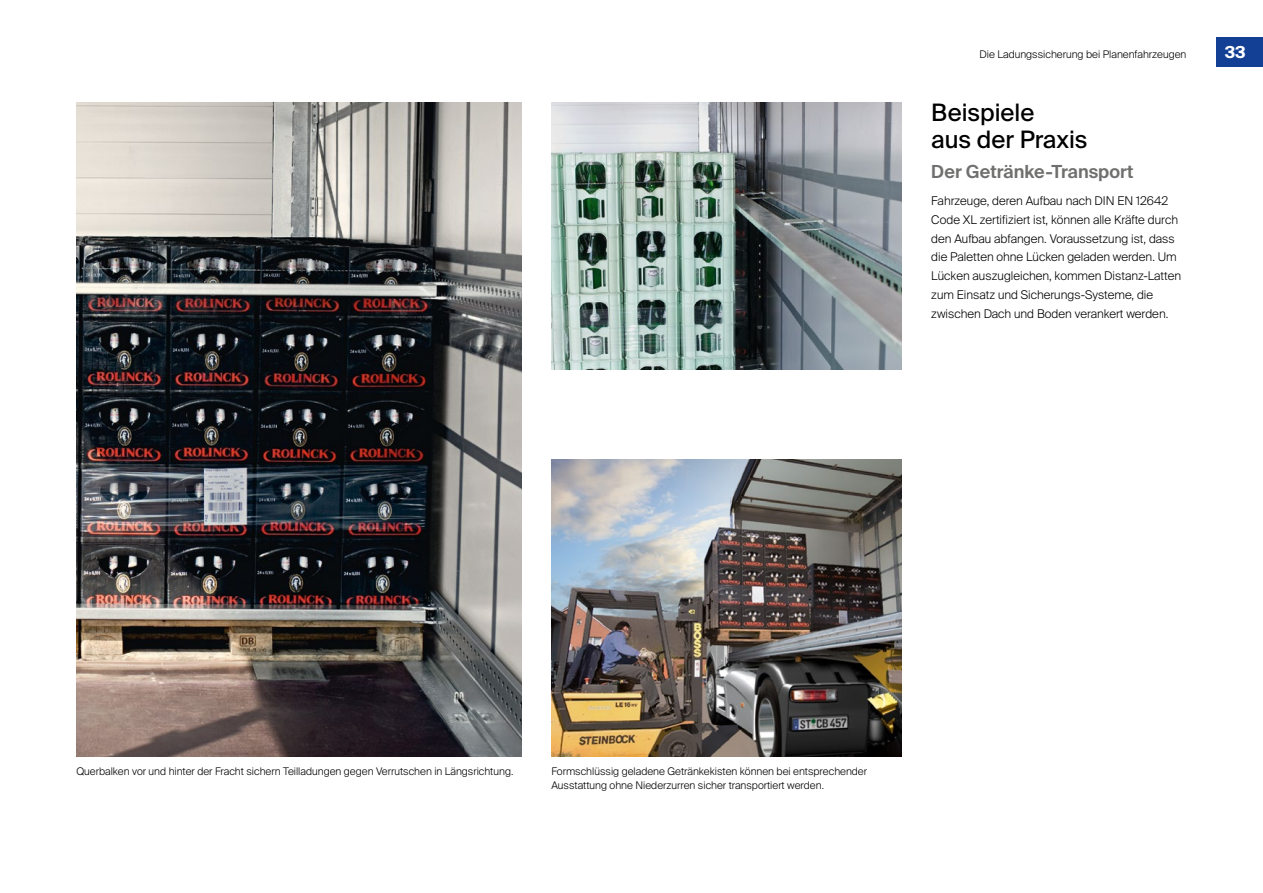
<style>
.page{position:relative;width:1263px;height:893px;background:#fff}
.page>*{position:absolute;margin:0;border:0;box-sizing:border-box;transform-origin:0 0}
.t1{font:24px/27px "Suisse Intl";color:#000}
.t2{font:600 18px "Suisse Intl";color:#6f6f6e}
.t3{font:700 16.5px "Suisse Intl";color:#fff}
.t4{font:300 12px/18.8px "Suisse Intl";color:#000}
.t5{font:300 10.5px/14.2px "Suisse Intl";color:#000}
</style>
<div class="page">
<img style="left:77px;top:102px;width:445px;height:655px">
<div style="left:1216px;top:37px;width:47px;height:30px;background:#134094"></div>
<img style="left:551px;top:102px;width:350px;height:268px">
<img style="left:551px;top:459px;width:350px;height:298px">
<p class="t5" style="left:979px;top:48px;width:208px">Die Ladungssicherung bei Planenfahrzeugen</p>
<h3 class="t3" style="left:1225px;top:43px;width:23px">33</h3>
<h1 class="t1" style="left:931px;top:99px;width:158px">Beispiele<br>aus der Praxis</h1>
<h2 class="t2" style="left:931px;top:161px;width:204px">Der Getränke-Transport</h2>
<p class="t4" style="left:931px;top:192px;width:251px">Fahrzeuge, deren Aufbau nach DIN EN 12642<br>Code XL zertifiziert ist, können alle Kräfte durch den Aufbau abfangen. Voraussetzung ist, dass die Paletten ohne Lücken geladen werden. Um Lücken auszugleichen, kommen Distanz-Latten zum Einsatz und Sicherungs-Systeme, die zwischen Dach und Boden verankert werden.</p>
<p class="t5" style="left:77px;top:764px;width:438px">Querbalken vor und hinter der Fracht sichern Teilladungen gegen Verrutschen in Längsrichtung.</p>
<p class="t5" style="left:551px;top:764px;width:317px">Formschlüssig geladene Getränkekisten können bei entsprechender<br>Ausstattung ohne Niederzurren sicher transportiert werden.</p>
</div>
